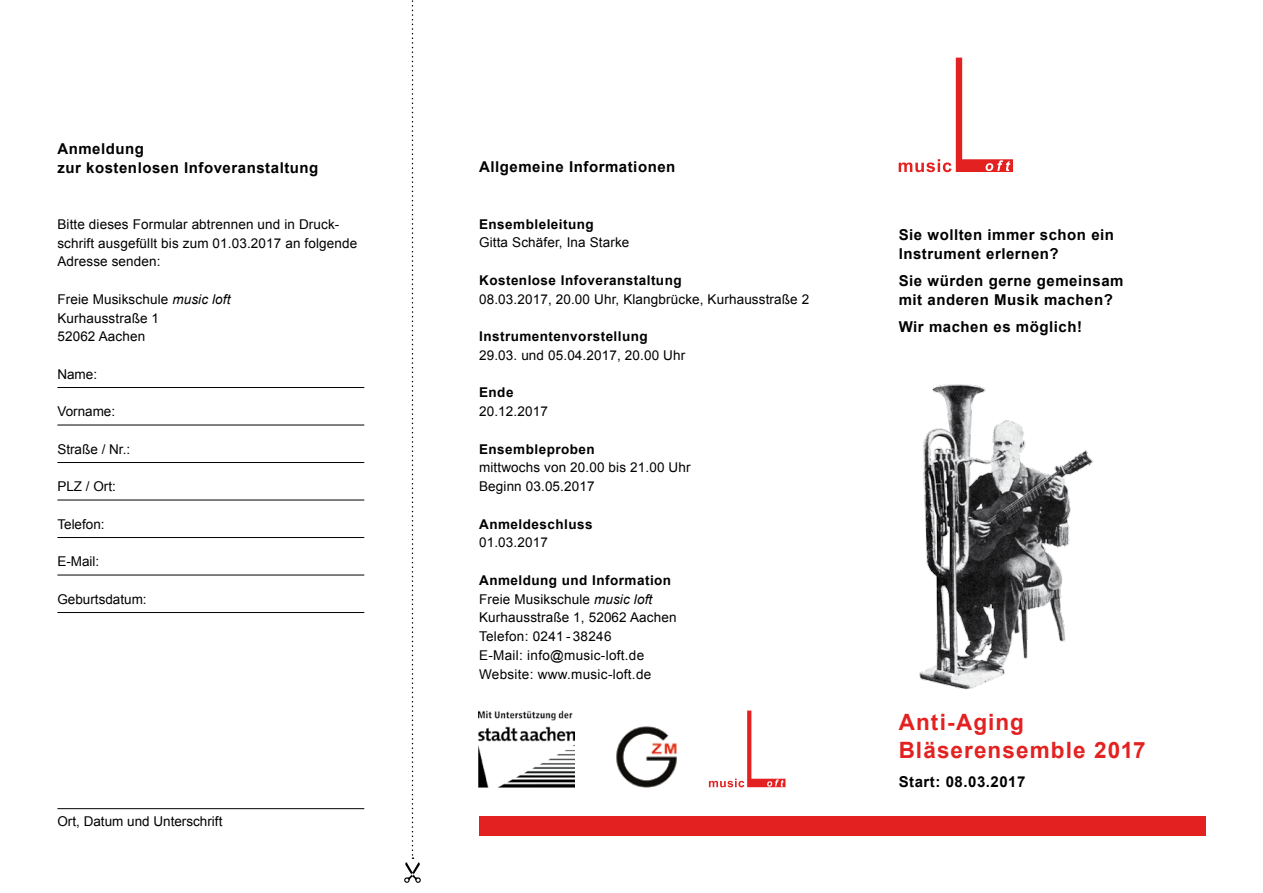
<style>
.page{position:relative;width:1263px;height:893px;background:#fff}
.page>*{position:absolute;margin:0;border:0;box-sizing:border-box;transform-origin:0 0}
.t1{font:700 22.5px/28.5px "Arial";letter-spacing:.05em;color:#e32121}
.t2{font:700 15px/18.8px "Arial";letter-spacing:.035em;color:#000}
.t3{font:13.5px/18.8px "Arial";letter-spacing:.01em;color:#000}
.t4{font:700 13.5px "Arial";letter-spacing:.035em;color:#000}
.s1{font-style:italic}
.s2{font-weight:700}
</style>
<div class="page">
<div style="left:479px;top:816px;width:726px;height:20px;background:#e32121"></div>
<svg style="left:899px;top:58px;width:114px;height:114px"></svg>
<hr style="left:57px;top:387px;width:307px;height:1px;background:#000">
<hr style="left:57px;top:425px;width:307px;height:1px;background:#000">
<hr style="left:57px;top:462px;width:307px;height:1px;background:#000">
<hr style="left:57px;top:500px;width:307px;height:1px;background:#000">
<hr style="left:57px;top:537px;width:307px;height:1px;background:#000">
<hr style="left:57px;top:575px;width:307px;height:1px;background:#000">
<hr style="left:57px;top:612px;width:307px;height:1px;background:#000">
<hr style="left:57px;top:808px;width:307px;height:1px;background:#000">
<svg style="left:404px;top:0;width:17px;height:883px"></svg>
<img style="left:919px;top:384px;width:174px;height:306px">
<img style="left:479px;top:711px;width:96px;height:76px">
<img style="left:616px;top:726px;width:61px;height:62px">
<svg style="left:709px;top:711px;width:76px;height:76px"></svg>
<p class="t2" style="left:57px;top:140px;width:263px">Anmeldung<br>zur kostenlosen Infoveranstaltung</p>
<p class="t3" style="left:57px;top:215px;width:301px">Bitte dieses Formular abtrennen und in Druck&shy;schrift ausgefüllt bis zum 01.03.2017 an folgende<br>Adresse senden:</p>
<p class="t3" style="left:57px;top:290px;width:175px">Freie Musikschule <span class="s1">music loft<br></span>Kurhausstraße 1<br>52062 Aachen</p>
<p class="t3" style="left:57px;top:365px;width:41px">Name:</p>
<p class="t3" style="left:57px;top:402px;width:59px">Vorname:</p>
<p class="t3" style="left:57px;top:440px;width:74px">Straße / Nr.:</p>
<p class="t3" style="left:57px;top:477px;width:60px">PLZ / Ort:</p>
<p class="t3" style="left:57px;top:515px;width:49px">Telefon:</p>
<p class="t3" style="left:57px;top:552px;width:43px">E-Mail:</p>
<p class="t3" style="left:57px;top:590px;width:91px">Geburtsdatum:</p>
<p class="t3" style="left:57px;top:812px;width:167px">Ort, Datum und Unterschrift</p>
<p class="t2" style="left:479px;top:158px;width:198px">Allgemeine Informationen</p>
<p class="t4" style="left:479px;top:215px;width:116px">Ensembleleitung</p>
<p class="t3" style="left:479px;top:233px;width:152px">Gitta Schäfer, Ina Starke</p>
<p class="t4" style="left:479px;top:271px;width:204px">Kostenlose Infoveranstaltung</p>
<p class="t3" style="left:479px;top:290px;width:332px">08.03.2017, 20.00 Uhr, Klangbrücke, Kurhausstraße 2</p>
<p class="t4" style="left:479px;top:327px;width:170px">Instrumentenvorstellung</p>
<p class="t3" style="left:479px;top:346px;width:208px">29.03. und 05.04.2017, 20.00 Uhr</p>
<p class="t4" style="left:479px;top:384px;width:36px">Ende</p>
<p class="t3" style="left:479px;top:402px;width:70px">20.12.2017</p>
<p class="t4" style="left:479px;top:440px;width:117px">Ensembleproben</p>
<p class="t3" style="left:479px;top:458px;width:213px">mittwochs von 20.00 bis 21.00 Uhr<br>Beginn 03.05.2017</p>
<p class="t4" style="left:479px;top:515px;width:115px">Anmeldeschluss</p>
<p class="t3" style="left:479px;top:533px;width:70px">01.03.2017</p>
<p class="t3" style="left:479px;top:571px;width:199px"><span class="s2">Anmeldung und Information<br></span>Freie Musikschule <span class="s1">music loft<br></span>Kurhausstraße 1, 52062 Aachen<br>Telefon: 0241 - 38246<br>E-Mail: info@music-loft.de<br>Website: www.music-loft.de</p>
<p class="t2" style="left:899px;top:226px;width:217px">Sie wollten immer schon ein<br>Instrument erlernen?</p>
<p class="t2" style="left:899px;top:272px;width:226px">Sie würden gerne gemeinsam mit anderen Musik machen?</p>
<p class="t2" style="left:899px;top:318px;width:185px">Wir machen es möglich!</p>
<h1 class="t1" style="left:899px;top:708px;width:248px">Anti-Aging<br>Bläserensemble 2017</h1>
<p class="t2" style="left:899px;top:772px;width:128px">Start: 08.03.2017</p>
</div>
